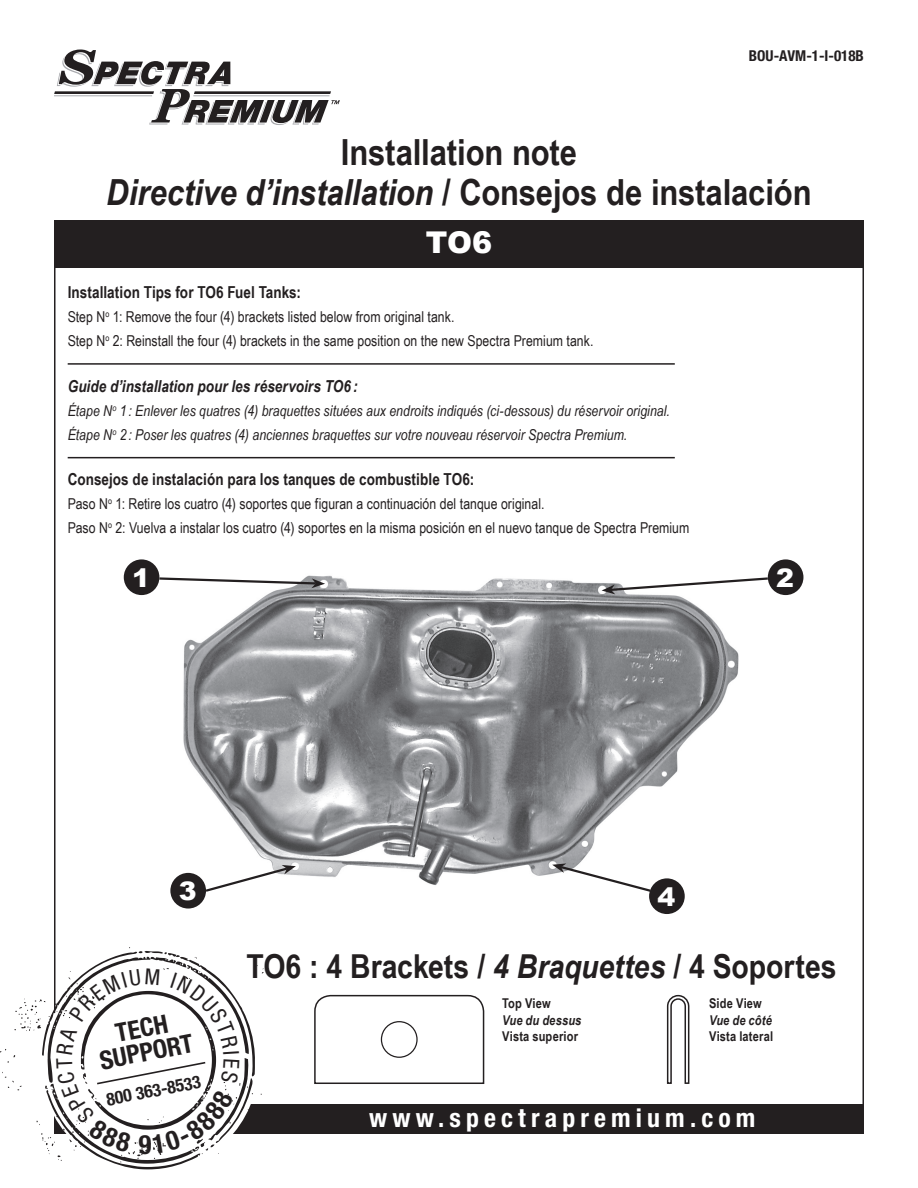
<style>
.page{position:relative;width:918px;height:1188px;background:#fff}
.page>*{position:absolute;margin:0;border:0;box-sizing:border-box;transform-origin:0 0}
.t1{font:700 36px/40.5px "Arial Narrow";letter-spacing:-.005em;color:#231f20;text-align:center;scale:1.05 1}
.t2{font:700 33px "Arial Narrow";color:#231f20;scale:1.05 1}
.t3{font:900 30px "Arial";color:#fff}
.t4{font:700 condensed 25.8px "Helvetica Neue";letter-spacing:.2em;color:#fff}
.t5{font:700 condensed 25.8px/24.2px "Helvetica Neue";color:#231f20;text-align:center}
.t6{font:900 25.5px "Arial";color:#fff;scale:1.05 1}
.t7{font:700 condensed 17.7px "Helvetica Neue";color:#231f20}
.t8{font:700 16.5px "Arial Narrow";letter-spacing:.005em;color:#231f20}
.t9{font:italic 700 16.5px "Arial Narrow";letter-spacing:.005em;color:#231f20}
.t10{font:15px/24px "Arial Narrow";letter-spacing:.005em;color:#231f20}
.t11{font:italic 15px/24px "Arial Narrow";color:#231f20}
.t12{font:700 condensed 15px "Helvetica Neue";color:#231f20}
.t13{font:700 13.5px "Arial Narrow";letter-spacing:.015em;color:#231f20}
.t14{font:italic 700 13.5px "Arial Narrow";letter-spacing:.01em;color:#231f20}
.s1{font-style:italic}
</style>
<div class="page">
<hr style="left:68px;top:363px;width:607px;height:2px;background:#231f20">
<hr style="left:68px;top:457px;width:607px;height:1px;background:#231f20">
<div style="left:54px;top:1104px;width:810px;height:30px;background:#231f20"></div>
<svg style="left:0;top:947px;width:269px;height:222px"></svg>
<svg style="left:54px;top:50px;width:286px;height:75px"></svg>
<div style="left:54px;top:220px;width:810px;height:47px;background:#231f20"></div>
<img style="left:178px;top:575px;width:561px;height:317px">
<svg style="left:314px;top:994px;width:171px;height:90px"></svg>
<div style="left:381px;top:1021px;width:37px;height:37px;border:1px solid #231f20;border-radius:50%"></div>
<svg style="left:666px;top:994px;width:24px;height:90px"></svg>
<div style="left:124px;top:559px;width:35px;height:36px;background:#231f20;border-radius:50%"></div>
<div style="left:768px;top:559px;width:35px;height:36px;background:#231f20;border-radius:50%"></div>
<div style="left:170px;top:873px;width:36px;height:36px;background:#231f20;border-radius:50%"></div>
<div style="left:649px;top:878px;width:36px;height:36px;background:#231f20;border-radius:50%"></div>
<svg style="left:157px;top:576px;width:168px;height:12px"></svg>
<svg style="left:203px;top:865px;width:93px;height:28px"></svg>
<svg style="left:602px;top:576px;width:168px;height:18px"></svg>
<svg style="left:552px;top:863px;width:101px;height:30px"></svg>
<svg style="left:56px;top:968px;width:183px;height:186px"></svg>
<p class="t12" style="left:749px;top:47px;width:117px">BOU-AVM-1-I-018B</p>
<h1 class="t1" style="left:106px;top:132px;width:673px">Installation note<br><span class="s1">Directive d’installation</span> / Consejos de instalación</h1>
<h3 class="t3" style="left:426px;top:226px;width:68px">TO6</h3>
<p class="t8" style="left:68px;top:283px;width:235px">Installation Tips for TO6 Fuel Tanks:</p>
<p class="t10" style="left:68px;top:305px;width:527px">Step N<sup>o</sup> 1: Remove the four (4) brackets listed below from original tank.<br>Step N<sup>o</sup> 2: Reinstall the four (4) brackets in the same position on the new Spectra Premium tank.</p>
<p class="t9" style="left:68px;top:376px;width:291px">Guide d’installation pour les réservoirs TO6 :</p>
<p class="t11" style="left:68px;top:398px;width:604px">Étape N<sup>o</sup> 1 : Enlever les quatres (4) braquettes situées aux endroits indiqués (ci-dessous) du réservoir original.<br>Étape N<sup>o</sup> 2 : Poser les quatres (4) anciennes braquettes sur votre nouveau réservoir Spectra Premium.</p>
<p class="t8" style="left:68px;top:470px;width:408px">Consejos de instalación para los tanques de combustible TO6:</p>
<p class="t10" style="left:68px;top:492px;width:623px">Paso N<sup>o</sup> 1: Retire los cuatro (4) soportes que figuran a continuación del tanque original.<br>Paso N<sup>o</sup> 2: Vuelva a instalar los cuatro (4) soportes en la misma posición en el nuevo tanque de Spectra Premium</p>
<h3 class="t6" style="left:132px;top:563px;width:19px">1</h3>
<h3 class="t6" style="left:776px;top:563px;width:19px">2</h3>
<h3 class="t6" style="left:179px;top:877px;width:19px">3</h3>
<h3 class="t6" style="left:657px;top:882px;width:19px">4</h3>
<h3 class="t5" style="left:93px;top:1025px;width:96px;rotate:-11deg">TECH<br>SUPPORT</h3>
<p class="t7" style="left:105px;top:1089px;width:97px;rotate:-11deg">800 363-8533</p>
<h2 class="t2" style="left:247px;top:948px;width:563px">TO6 : 4 Brackets / <span class="s1">4 Braquettes</span> / 4 Soportes</h2>
<p class="t13" style="left:502px;top:996px;width:50px">Top View</p>
<p class="t14" style="left:502px;top:1012px;width:81px">Vue du dessus</p>
<p class="t13" style="left:502px;top:1029px;width:77px">Vista superior</p>
<p class="t13" style="left:709px;top:996px;width:54px">Side View</p>
<p class="t14" style="left:709px;top:1012px;width:64px">Vue de côté</p>
<p class="t13" style="left:709px;top:1029px;width:66px">Vista lateral</p>
<h3 class="t4" style="left:369px;top:1103px;width:388px">www.spectrapremium.com</h3>
</div>
